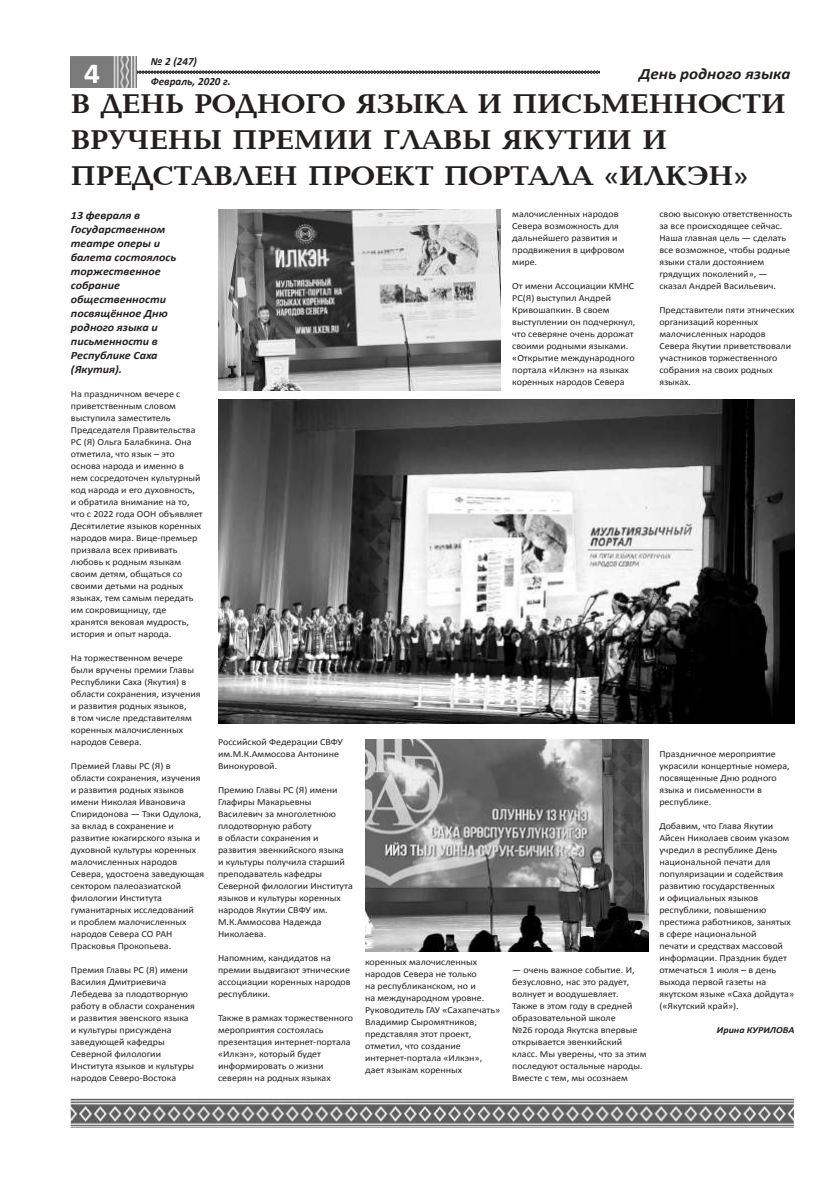
<style>
.page{position:relative;width:837px;height:1185px;background:#fff}
.page>*{position:absolute;margin:0;border:0;box-sizing:border-box;transform-origin:0 0}
.t1{font:700 29.1px "Calibri";color:#fff;scale:1.08 1}
.t2{font:700 27.9px/36px "Sakha Baltica";color:#241f1f;scale:1.08 1}
.t3{font:italic 700 15.8px "Calibri";color:#241f1f;scale:1.08 1}
.t4{font:italic 700 11.2px/14px "Calibri";color:#241f1f;scale:1.08 1}
.t5{font:italic 700 11px "Calibri";color:#241f1f}
.t6{font:9.3px/12px "Calibri";color:#241f1f;scale:1.08 1}
.t7{font:italic 700 9.3px "Calibri";color:#241f1f;scale:1.08 1}
</style>
<div class="page">
<svg style="left:136px;top:70px;width:463px;height:4px;background:#787575"></svg>
<img style="left:71px;top:57px;width:65px;height:31px">
<img style="left:71px;top:1098px;width:722px;height:30px">
<img style="left:218px;top:210px;width:282px;height:181px">
<img style="left:218px;top:400px;width:576px;height:324px">
<img style="left:365px;top:739px;width:282px;height:212px">
<p class="t5" style="left:151px;top:54px;width:48px">№ 2 (247)</p>
<h1 class="t1" style="left:84px;top:55px;width:16px">4</h1>
<h3 class="t3" style="left:639px;top:63px;width:141px">День родного языка</h3>
<p class="t5" style="left:151px;top:74px;width:81px">Февраль, 2020 г.</p>
<h2 class="t2" style="left:71px;top:87px;width:663px">В ДЕНЬ РОДНОГО ЯЗЫКА И ПИСЬМЕННОСТИ<br>ВРУЧЕНЫ ПРЕМИИ ГЛАВЫ ЯКУТИИ И<br>ПРЕДСТАВЛЕН ПРОЕКТ ПОРТАЛА «ИЛКЭН»</h2>
<p class="t4" style="left:71px;top:208px;width:99px">13 февраля в<br>Государственном театре оперы и балета состоялось торжественное собрание общественности посвящённое Дню родного языка и письменности в<br>Республике Саха (Якутия).</p>
<p class="t6" style="left:71px;top:388px;width:124px">На праздничном вечере с приветственным словом выступила заместитель<br>Председателя Правительства<br>РС (Я) Ольга Балабкина. Она отметила, что язык – это основа народа и именно в нем сосредоточен культурный код народа и его духовность, и обратила внимание на то, что с 2022 года ООН объявляет<br>Десятилетие языков коренных народов мира. Вице-премьер призвала всех прививать любовь к родным языкам своим детям, общаться со своими детьми на родных языках, тем самым передать им сокровищницу, где хранятся вековая мудрость, история и опыт народа.</p>
<p class="t6" style="left:71px;top:652px;width:122px">На торжественном вечере были вручены премии Главы<br>Республики Саха (Якутия) в области сохранения, изучения и развития родных языков,<br>в том числе представителям коренных малочисленных народов Севера.</p>
<p class="t6" style="left:71px;top:760px;width:125px">Премией Главы РС (Я) в области сохранения, изучения и развития родных языков имени Николая Ивановича<br>Спиридонова — Тэки Одулока, за вклад в сохранение и развитие юкагирского языка и духовной культуры коренных малочисленных народов<br>Севера, удостоена заведующая сектором палеоазиатской филологии Института гуманитарных исследований<br>и проблем малочисленных народов Севера СО РАН<br>Прасковья Прокопьева.</p>
<p class="t6" style="left:71px;top:964px;width:116px">Премия Главы РС (Я) имени<br>Василия Дмитриевича<br>Лебедева за плодотворную работу в области сохранения и развития эвенского языка и культуры присуждена заведующей кафедры<br>Северной филологии<br>Института языков и культуры народов Северо-Востока</p>
<p class="t6" style="left:512px;top:208px;width:105px">малочисленных народов<br>Севера возможность для дальнейшего развития и продвижения в цифровом мире.</p>
<p class="t6" style="left:512px;top:280px;width:115px">От имени Ассоциации КМНС<br>РС(Я) выступил Андрей<br>Кривошапкин. В своем выступлении он подчеркнул, что северяне очень дорожат своими родными языками. «Открытие международного портала «Илкэн» на языках коренных народов Севера</p>
<p class="t6" style="left:659px;top:208px;width:124px">свою высокую ответственность за все происходящее сейчас.<br>Наша главная цель — сделать все возможное, чтобы родные языки стали достоянием грядущих поколений», — сказал Андрей Васильевич.</p>
<p class="t6" style="left:659px;top:304px;width:126px">Представители пяти этнических организаций коренных малочисленных народов<br>Севера Якутии приветствовали участников торжественного собрания на своих родных языках.</p>
<p class="t6" style="left:218px;top:736px;width:117px">Российской Федерации СВФУ им.М.К.Аммосова Антонине<br>Винокуровой.</p>
<p class="t6" style="left:218px;top:784px;width:126px">Премию Главы РС (Я) имени<br>Глафиры Макарьевны<br>Василевич за многолетнюю плодотворную работу<br>в области сохранения и развития эвенкийского языка<br>и культуры получила старший преподаватель кафедры<br>Северной филологии Института языков и культуры коренных народов Якутии СВФУ им.<br>М.К.Аммосова Надежда<br>Николаева.</p>
<p class="t6" style="left:218px;top:952px;width:124px">Напомним, кандидатов на премии выдвигают этнические ассоциации коренных народов республики.</p>
<p class="t6" style="left:218px;top:1012px;width:126px">Также в рамках торжественного мероприятия состоялась презентация интернет-портала «Илкэн», который будет информировать о жизни северян на родных языках</p>
<p class="t6" style="left:365px;top:955px;width:126px">коренных малочисленных народов Севера не только<br>на республиканском, но и<br>на международном уровне.<br>Руководитель ГАУ «Сахапечать»<br>Владимир Сыромятников, представляя этот проект, отметил, что создание интернет-портала «Илкэн», дает языкам коренных</p>
<p class="t6" style="left:512px;top:964px;width:126px">— очень важное событие. И, безусловно, нас это радует, волнует и воодушевляет.<br>Также в этом году в средней образовательной школе<br>№26 города Якутска впервые открывается эвенкийский класс. Мы уверены, что за этим последуют остальные народы.<br>Вместе с тем, мы осознаем</p>
<p class="t6" style="left:659px;top:748px;width:122px">Праздничное мероприятие украсили концертные номера, посвященные Дню родного языка и письменности в республике.</p>
<p class="t6" style="left:659px;top:820px;width:126px">Добавим, что Глава Якутии<br>Айсен Николаев своим указом учредил в республике День национальной печати для популяризации и содействия развитию государственных<br>и официальных языков республики, повышению престижа работников, занятых в сфере национальной<br>печати и средствах массовой информации. Праздник будет отмечаться 1 июля – в день выхода первой газеты на якутском языке «Саха дойдута» («Якутский край»).</p>
<p class="t7" style="left:716px;top:1024px;width:73px">Ирина КУРИЛОВА</p>
</div>
